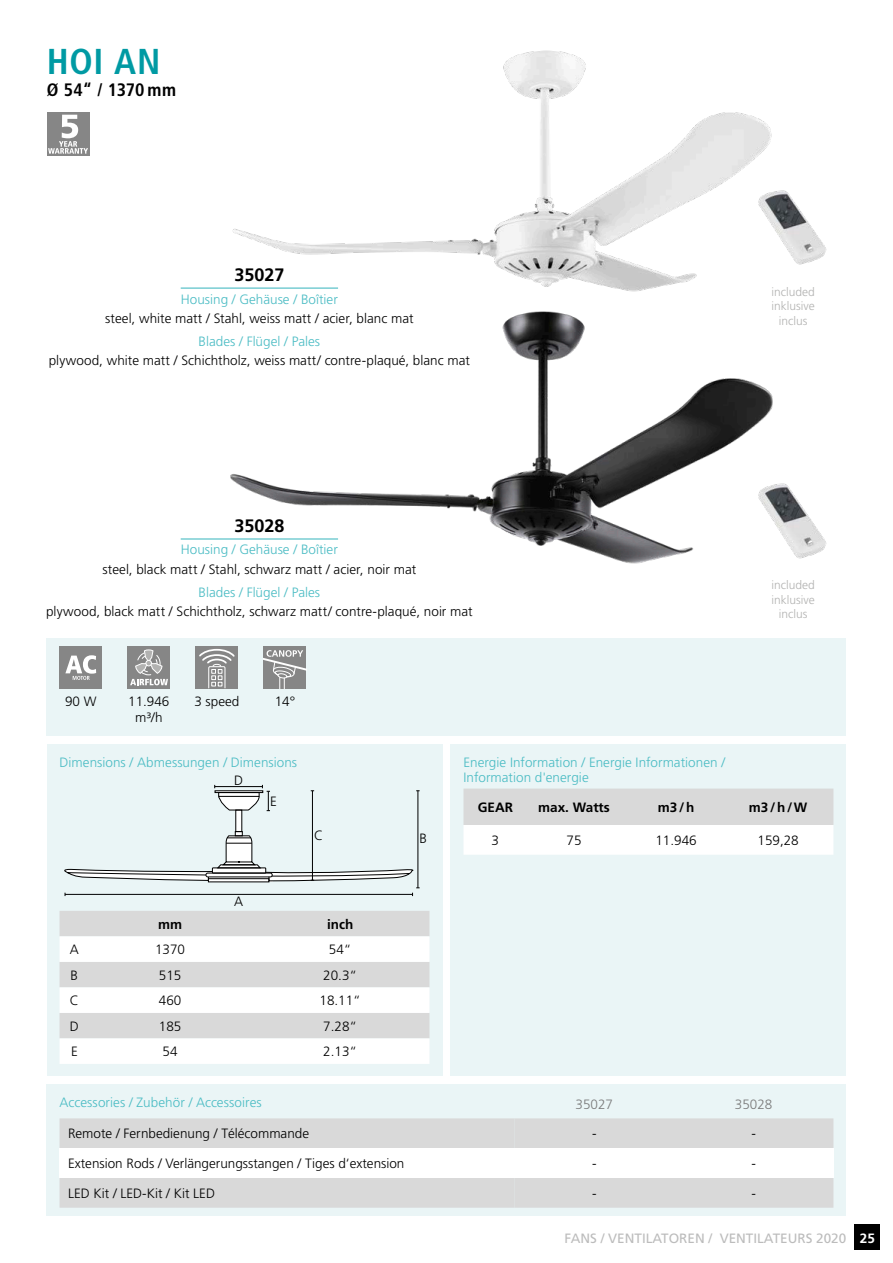
<style>
.page{position:relative;width:893px;height:1263px;background:#fff}
.page>*{position:absolute;margin:0;border:0;box-sizing:border-box;transform-origin:0 0}
.t1{font:700 condensed 36px "Frutiger";color:#009aa3}
.t2{font:700 condensed 18px "Frutiger";color:#000}
.t3{font:700 18px "Frutiger";color:#000}
.t4{font:300 13.5px/16.2px "Frutiger";color:#000;text-align:center}
.t5{font:300 13.5px/15px "Frutiger";color:#4bbcc4}
.t6{font:13.5px "Frutiger";color:#bcbcbc}
.t7{font:700 13.5px "Frutiger";color:#000}
.t8{font:300 13.5px "Frutiger";color:#7a7a7a}
.t9{font:300 12px/14.4px "Frutiger";color:#b2b2b1;text-align:center}
.s1{font-weight:700;color:#fff}
</style>
<div class="page">
<div style="left:47px;top:1084px;width:799px;height:132px;background:#eaf5f6"></div>
<img style="left:180px;top:50px;width:592px;height:242px">
<img style="left:180px;top:311px;width:593px;height:253px">
<img style="left:740px;top:468px;width:87px;height:96px">
<hr style="left:181px;top:288px;width:157px;height:1px;background:#4bbcc4">
<hr style="left:181px;top:538px;width:157px;height:1px;background:#4bbcc4">
<svg style="left:47px;top:113px;width:42px;height:42px"></svg>
<svg style="left:48px;top:115px;width:40px;height:39px"></svg>
<div style="left:47px;top:744px;width:395px;height:332px;background:#eaf5f6"></div>
<svg style="left:64px;top:785px;width:356px;height:111px"></svg>
<div style="left:60px;top:911px;width:369px;height:25px;background:#d9d9d9"></div>
<svg style="left:60px;top:937px;width:369px;height:127px;fill:#fff"></svg>
<div style="left:47px;top:638px;width:799px;height:98px;background:#eaf5f6"></div>
<div style="left:60px;top:646px;width:42px;height:43px;background:#868686"></div>
<svg style="left:65px;top:655px;width:31px;height:25px"></svg>
<div style="left:128px;top:646px;width:42px;height:43px;background:#868686"></div>
<svg style="left:130px;top:649px;width:38px;height:36px"></svg>
<div style="left:196px;top:646px;width:42px;height:43px;background:#868686"></div>
<svg style="left:199px;top:648px;width:36px;height:41px"></svg>
<div style="left:264px;top:646px;width:42px;height:43px;background:#868686"></div>
<svg style="left:264px;top:650px;width:42px;height:39px"></svg>
<img style="left:740px;top:174px;width:87px;height:107px">
<svg style="left:60px;top:1118px;width:773px;height:90px"></svg>
<div style="left:674px;top:1148px;width:159px;height:30px;background:#fff"></div>
<div style="left:451px;top:744px;width:395px;height:332px;background:#eaf5f6"></div>
<svg style="left:463px;top:788px;width:370px;height:67px"></svg>
<div style="left:855px;top:1225px;width:25px;height:25px;background:#000"></div>
<h1 class="t1" style="left:47px;top:40px;width:115px">HOI AN</h1>
<h2 class="t2" style="left:47px;top:79px;width:131px">Ø 54“ / 1370 mm</h2>
<h2 class="t3" style="left:234px;top:264px;width:52px">35027</h2>
<p class="t5" style="left:181px;top:292px;width:158px">Housing / Gehäuse / Boîtier</p>
<p class="t4" style="left:105px;top:310px;width:310px">steel, white matt / Stahl, weiss matt / acier, blanc mat</p>
<p class="t5" style="left:199px;top:334px;width:123px">Blades / Flügel / Pales</p>
<p class="t4" style="left:49px;top:353px;width:423px">plywood, white matt / Schichtholz, weiss matt/ contre-plaqué, blanc mat</p>
<h2 class="t3" style="left:234px;top:515px;width:52px">35028</h2>
<p class="t5" style="left:181px;top:542px;width:158px">Housing / Gehäuse / Boîtier</p>
<p class="t4" style="left:102px;top:561px;width:315px">steel, black matt / Stahl, schwarz matt / acier, noir mat</p>
<p class="t5" style="left:199px;top:585px;width:123px">Blades / Flügel / Pales</p>
<p class="t4" style="left:46px;top:603px;width:428px">plywood, black matt / Schichtholz, schwarz matt/ contre-plaqué, noir mat</p>
<p class="t4" style="left:65px;top:693px;width:33px">90 W</p>
<p class="t4" style="left:128px;top:693px;width:43px">11.946 m³/h</p>
<p class="t4" style="left:194px;top:693px;width:47px">3 speed</p>
<p class="t4" style="left:275px;top:693px;width:22px">14°</p>
<p class="t9" style="left:771px;top:285px;width:45px">included inklusive inclus</p>
<p class="t9" style="left:771px;top:578px;width:45px">included inklusive inclus</p>
<p class="t5" style="left:60px;top:755px;width:239px">Dimensions / Abmessungen / Dimensions</p>
<p class="t4" style="left:234px;top:772px;width:11px">D</p>
<p class="t4" style="left:270px;top:793px;width:8px">E</p>
<p class="t4" style="left:314px;top:828px;width:11px">C</p>
<p class="t4" style="left:420px;top:831px;width:9px">B</p>
<p class="t4" style="left:234px;top:894px;width:11px">A</p>
<p class="t7" style="left:158px;top:916px;width:26px">mm</p>
<p class="t7" style="left:327px;top:916px;width:28px">inch</p>
<p class="t4" style="left:70px;top:942px;width:11px">A</p>
<p class="t4" style="left:155px;top:942px;width:32px">1370</p>
<p class="t4" style="left:329px;top:942px;width:24px">54“</p>
<p class="t4" style="left:71px;top:967px;width:9px">B</p>
<p class="t4" style="left:159px;top:967px;width:24px">515</p>
<p class="t4" style="left:323px;top:967px;width:35px">20.3“</p>
<p class="t4" style="left:70px;top:993px;width:11px">C</p>
<p class="t4" style="left:159px;top:993px;width:24px">460</p>
<p class="t4" style="left:320px;top:993px;width:43px">18.11“</p>
<p class="t4" style="left:70px;top:1018px;width:11px">D</p>
<p class="t4" style="left:159px;top:1018px;width:24px">185</p>
<p class="t4" style="left:323px;top:1018px;width:35px">7.28“</p>
<p class="t4" style="left:71px;top:1044px;width:8px">E</p>
<p class="t4" style="left:163px;top:1044px;width:17px">54</p>
<p class="t4" style="left:323px;top:1044px;width:35px">2.13“</p>
<p class="t5" style="left:60px;top:1095px;width:204px">Accessories / Zubehör / Accessoires</p>
<p class="t4" style="left:68px;top:1126px;width:243px">Remote / Fernbedienung / Télécommande</p>
<p class="t4" style="left:68px;top:1155px;width:338px">Extension Rods / Verlängerungsstangen / Tiges d‘extension</p>
<p class="t4" style="left:68px;top:1185px;width:148px">LED Kit / LED-Kit / Kit LED</p>
<p class="t5" style="left:463px;top:755px;width:263px">Energie Information / Energie Informationen /<br>Information d'energie</p>
<p class="t7" style="left:478px;top:799px;width:37px">GEAR</p>
<p class="t7" style="left:538px;top:799px;width:73px">max. Watts</p>
<p class="t7" style="left:658px;top:799px;width:38px">m3/h</p>
<p class="t7" style="left:749px;top:799px;width:60px">m3/h/W</p>
<p class="t4" style="left:492px;top:832px;width:9px">3</p>
<p class="t4" style="left:567px;top:832px;width:17px">75</p>
<p class="t4" style="left:655px;top:832px;width:43px">11.946</p>
<p class="t4" style="left:757px;top:832px;width:43px">159,28</p>
<p class="t8" style="left:575px;top:1096px;width:39px">35027</p>
<p class="t4" style="left:592px;top:1126px;width:6px">-</p>
<p class="t4" style="left:592px;top:1155px;width:6px">-</p>
<p class="t4" style="left:592px;top:1185px;width:6px">-</p>
<p class="t8" style="left:735px;top:1096px;width:39px">35028</p>
<p class="t4" style="left:751px;top:1126px;width:6px">-</p>
<p class="t4" style="left:751px;top:1155px;width:6px">-</p>
<p class="t4" style="left:751px;top:1185px;width:6px">-</p>
<p class="t6" style="left:564px;top:1230px;width:312px">FANS / VENTILATOREN / VENTILATEURS 2020 <span class="s1">25</span></p>
</div>
